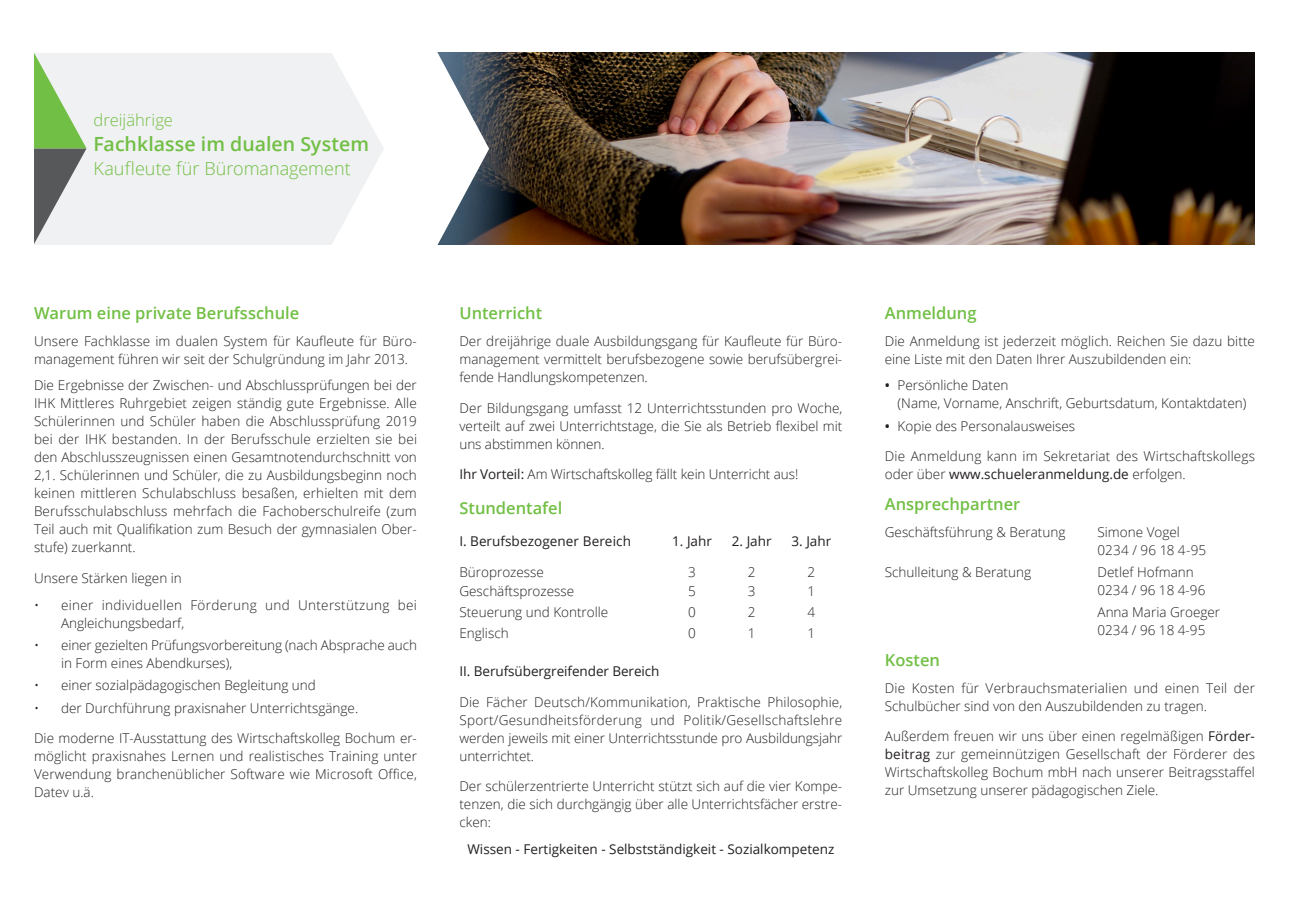
<style>
.page{position:relative;width:1289px;height:919px;background:#fff}
.page>*{position:absolute;margin:0;border:0;box-sizing:border-box;transform-origin:0 0}
.t1{font:600 19.5px "Open Sans";color:#71bf44}
.t2{font:300 18px "Open Sans";color:#71bf44}
.t3{font:600 16.5px "Open Sans";color:#71bf44}
.t4{font:300 16.5px "Open Sans";color:#71bf44}
.t5{font:300 13.5px/18px "Open Sans";color:#231f20;text-align:justify}
.t6{font:13.5px "Open Sans";color:#231f20}
.t7{font:300 13.5px/18px "Open Sans";letter-spacing:.025em;color:#231f20}
.s1{font-weight:400}
.s2{font-weight:600}
</style>
<div class="page">
<div style="left:34px;top:53px;width:359px;height:192px;background:#f0f1f2"></div>
<svg style="left:34px;top:53px;width:53px;height:191px"></svg>
<img style="left:489px;top:53px;width:765px;height:192px">
<svg style="left:332px;top:52px;width:157px;height:193px"></svg>
<p class="t4" style="left:94px;top:108px;width:81px">dreijährige</p>
<p class="t1" style="left:94px;top:131px;width:277px">Fachklasse im dualen System</p>
<p class="t2" style="left:94px;top:156px;width:259px">Kaufleute für Büromanagement</p>
<p class="t3" style="left:34px;top:302px;width:267px">Warum eine private Berufsschule</p>
<p class="t5" style="left:34px;top:331px;width:384px">Unsere Fachklasse im dualen System für Kaufleute für Büro&shy;management führen wir seit der Schulgründung im Jahr 2013.</p>
<p class="t5" style="left:34px;top:376px;width:384px">Die Ergebnisse der Zwischen- und Abschlussprüfungen bei der IHK Mittleres Ruhrgebiet zeigen ständig gute Ergebnisse. Alle Schülerinnen und Schüler haben die Abschlussprüfung 2019 bei der IHK bestanden. In der Berufsschule erzielten sie bei den Abschlusszeugnissen einen Gesamtnotendurchschnitt von 2,1. Schülerinnen und Schüler, die zu Ausbildungsbeginn noch keinen mittleren Schulabschluss besaßen, erhielten mit dem Berufsschulabschluss mehrfach die Fachoberschulreife (zum Teil auch mit Qualifikation zum Besuch der gymnasialen Ober&shy;stufe) zuerkannt.</p>
<p class="t5" style="left:34px;top:569px;width:149px">Unsere Stärken liegen in</p>
<p class="t7" style="left:61px;top:595px;width:357px;text-indent:-27px">• einer individuellen Förderung und Unterstützung bei<br>Angleichungsbedarf,</p>
<p class="t5" style="left:61px;top:635px;width:357px;text-indent:-27px">• einer gezielten Prüfungsvorbereitung (nach Absprache auch in Form eines Abendkurses),</p>
<p class="t5" style="left:34px;top:676px;width:283px">• einer sozialpädagogischen Begleitung und</p>
<p class="t5" style="left:34px;top:698px;width:326px">• der Durchführung praxisnaher Unterrichtsgänge.</p>
<p class="t5" style="left:34px;top:729px;width:384px">Die moderne IT-Ausstattung des Wirtschaftskolleg Bochum er&shy;möglicht praxisnahes Lernen und realistisches Training unter Verwendung branchenüblicher Software wie Microsoft Office, Datev u.ä.</p>
<p class="t3" style="left:459px;top:302px;width:84px">Unterricht</p>
<p class="t5" style="left:459px;top:331px;width:384px">Der dreijährige duale Ausbildungsgang für Kaufleute für Büro&shy;management vermittelt berufsbezogene sowie berufsübergrei&shy;fende Handlungskompetenzen.</p>
<p class="t5" style="left:459px;top:398px;width:384px">Der Bildungsgang umfasst 12 Unterrichtsstunden pro Woche, verteilt auf zwei Unterrichtstage, die Sie als Betrieb flexibel mit uns abstimmen können.</p>
<p class="t5" style="left:459px;top:465px;width:340px"><span class="s1">Ihr Vorteil:</span> Am Wirtschaftskolleg fällt kein Unterricht aus!</p>
<p class="t3" style="left:459px;top:497px;width:104px">Stundentafel</p>
<p class="t6" style="left:459px;top:532px;width:173px">I. Berufsbezogener Bereich</p>
<p class="t6" style="left:672px;top:532px;width:41px">1. Jahr</p>
<p class="t6" style="left:731px;top:532px;width:41px">2. Jahr</p>
<p class="t6" style="left:791px;top:532px;width:41px">3. Jahr</p>
<p class="t5" style="left:459px;top:562px;width:86px">Büroprozesse</p>
<p class="t5" style="left:688px;top:562px;width:9px">3</p>
<p class="t5" style="left:748px;top:562px;width:9px">2</p>
<p class="t5" style="left:807px;top:562px;width:9px">2</p>
<p class="t5" style="left:459px;top:581px;width:116px">Geschäftsprozesse</p>
<p class="t5" style="left:688px;top:581px;width:9px">5</p>
<p class="t5" style="left:748px;top:581px;width:9px">3</p>
<p class="t5" style="left:807px;top:581px;width:9px">1</p>
<p class="t5" style="left:459px;top:602px;width:150px">Steuerung und Kontrolle</p>
<p class="t5" style="left:688px;top:602px;width:9px">0</p>
<p class="t5" style="left:748px;top:602px;width:9px">2</p>
<p class="t5" style="left:807px;top:602px;width:9px">4</p>
<p class="t5" style="left:459px;top:624px;width:51px">Englisch</p>
<p class="t5" style="left:688px;top:624px;width:9px">0</p>
<p class="t5" style="left:748px;top:624px;width:9px">1</p>
<p class="t5" style="left:807px;top:624px;width:9px">1</p>
<p class="t6" style="left:459px;top:661px;width:202px">II. Berufsübergreifender Bereich</p>
<p class="t5" style="left:459px;top:692px;width:384px">Die Fächer Deutsch/Kommunikation, Praktische Philosophie, Sport/Gesundheitsförderung und Politik/Gesellschaftslehre werden jeweils mit einer Unterrichtsstunde pro Ausbildungsjahr unterrichtet.</p>
<p class="t5" style="left:459px;top:777px;width:384px">Der schülerzentrierte Unterricht stützt sich auf die vier Kompe&shy;tenzen, die sich durchgängig über alle Unterrichtsfächer erstre&shy;cken:</p>
<p class="t6" style="left:467px;top:839px;width:368px">Wissen - Fertigkeiten - Selbstständigkeit - Sozialkompetenz</p>
<p class="t3" style="left:884px;top:302px;width:93px">Anmeldung</p>
<p class="t5" style="left:884px;top:331px;width:372px">Die Anmeldung ist jederzeit möglich. Reichen Sie dazu bitte eine Liste mit den Daten Ihrer Auszubildenden ein:</p>
<p class="t5" style="left:884px;top:376px;width:125px"><span class="s2">•</span> Persönliche Daten</p>
<p class="t5" style="left:897px;top:394px;width:350px">(Name, Vorname, Anschrift, Geburtsdatum, Kontaktdaten)</p>
<p class="t5" style="left:884px;top:416px;width:192px"><span class="s2">•</span> Kopie des Personalausweises</p>
<p class="t5" style="left:884px;top:447px;width:371px">Die Anmeldung kann im Sekretariat des Wirtschaftskollegs oder über <span class="s1">www.schueleranmeldung.de</span> erfolgen.</p>
<p class="t3" style="left:884px;top:493px;width:137px">Ansprechpartner</p>
<p class="t5" style="left:884px;top:522px;width:182px">Geschäftsführung &amp; Beratung</p>
<p class="t5" style="left:1097px;top:522px;width:84px">Simone Vogel</p>
<p class="t5" style="left:1097px;top:540px;width:110px">0234 / 96 18 4-95</p>
<p class="t5" style="left:884px;top:562px;width:148px">Schulleitung &amp; Beratung</p>
<p class="t5" style="left:1097px;top:562px;width:98px">Detlef Hofmann</p>
<p class="t5" style="left:1097px;top:580px;width:109px">0234 / 96 18 4-96</p>
<p class="t5" style="left:1097px;top:603px;width:124px">Anna Maria Groeger</p>
<p class="t5" style="left:1097px;top:621px;width:109px">0234 / 96 18 4-95</p>
<p class="t3" style="left:884px;top:648px;width:57px">Kosten</p>
<p class="t5" style="left:884px;top:678px;width:372px">Die Kosten für Verbrauchsmaterialien und einen Teil der<br>Schulbücher sind von den Auszubildenden zu tragen.</p>
<p class="t5" style="left:884px;top:727px;width:372px">Außerdem freuen wir uns über einen regelmäßigen <span class="s1">Förder&shy;beitrag</span> zur gemeinnützigen Gesellschaft der Förderer des Wirtschaftskolleg Bochum mbH nach unserer Beitragsstaffel zur Umsetzung unserer pädagogischen Ziele.</p>
</div>
